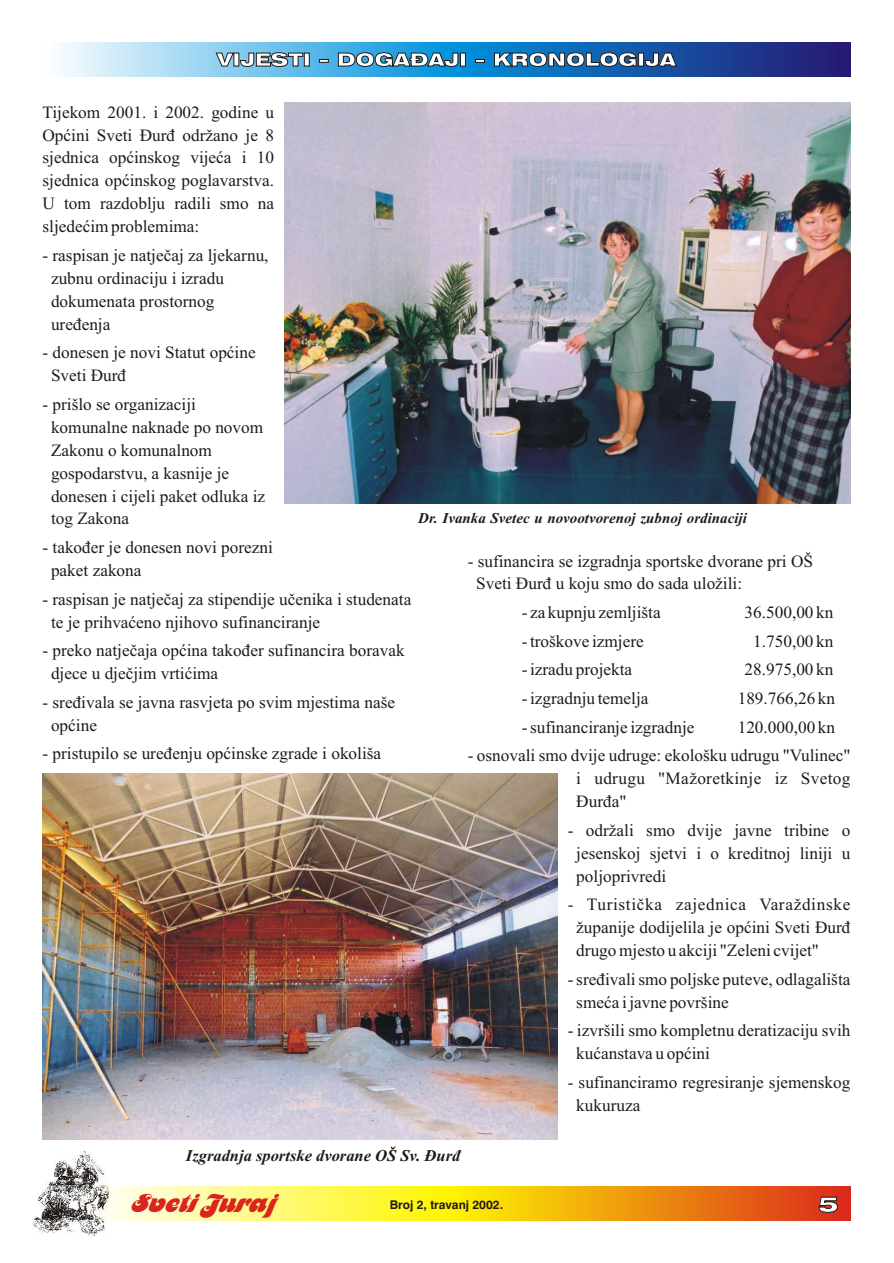
<style>
.page{position:relative;width:894px;height:1263px;background:#fff}
.page>*{position:absolute;margin:0;border:0;box-sizing:border-box;transform-origin:0 0}
.t1{font:27px "Motter Fem D";color:#d9261c}
.t2{font:21px "Swis 721 Blk Ex BT";color:#fff}
.t3{font:18px "Swis 721 Blk Ex BT";color:#fff}
.t4{font:17.25px/23px "Times New Roman";color:#1f1a17}
.t5{font:italic 700 16.5px "Times New Roman";color:#1f1a17}
.t6{font:italic 700 15px "Times New Roman";color:#1f1a17}
.t7{font:700 12px "Swis 721 BT";color:#1f1a17}
</style>
<div class="page">
<svg style="left:62px;top:43px;width:788px;height:34px;background:#468dc9"></svg>
<svg style="left:109px;top:1186px;width:741px;height:34px;background:#f5c03e"></svg>
<img style="left:33px;top:1152px;width:76px;height:85px">
<img style="left:43px;top:773px;width:514px;height:367px">
<img style="left:285px;top:102px;width:565px;height:402px">
<p class="t3" style="left:217px;top:52px;width:460px">VIJESTI – DOGAÐAJI – KRONOLOGIJA</p>
<p class="t4" style="left:43px;top:102px;width:233px;text-align:justify">Tijekom 2001. i 2002. godine u Opæini Sveti Ðurð održano je 8 sjednica opæinskog vijeæa i 10 sjednica opæinskog poglavarstva.<br>U tom razdoblju radili smo na sljedeæim problemima:</p>
<p class="t4" style="left:51px;top:245px;width:219px;text-indent:-9px">- raspisan je natjeèaj za ljekarnu, zubnu ordinaciju i izradu dokumenata prostornog ureðenja</p>
<p class="t4" style="left:51px;top:343px;width:206px;text-indent:-9px">- donesen je novi Statut opæine<br>Sveti Ðurð</p>
<p class="t4" style="left:51px;top:394px;width:216px;text-indent:-9px">- prišlo se organizaciji komunalne naknade po novom<br>Zakonu o komunalnom gospodarstvu, a kasnije je donesen i cijeli paket odluka iz tog Zakona</p>
<p class="t4" style="left:43px;top:538px;width:232px">- takoðer je donesen novi porezni</p>
<p class="t6" style="left:418px;top:513px;width:330px">Dr. Ivanka Svetec u novootvorenoj zubnoj ordinaciji</p>
<p class="t4" style="left:468px;top:551px;width:347px">- sufinancira se izgradnja sportske dvorane pri OŠ</p>
<p class="t4" style="left:51px;top:560px;width:92px">paket zakona</p>
<p class="t4" style="left:476px;top:574px;width:267px">Sveti Ðurð u koju smo do sada uložili:</p>
<p class="t4" style="left:43px;top:589px;width:370px">- raspisan je natjeèaj za stipendije uèenika i studenata</p>
<p class="t4" style="left:522px;top:603px;width:141px">- za kupnju zemljišta</p>
<p class="t4" style="left:745px;top:603px;width:90px">36.500,00 kn</p>
<p class="t4" style="left:51px;top:612px;width:271px">te je prihvaæeno njihovo sufinanciranje</p>
<p class="t4" style="left:51px;top:641px;width:355px;text-indent:-9px">- preko natjeèaja opæina takoðer sufinancira boravak djece u djeèjim vrtiæima</p>
<p class="t4" style="left:522px;top:631px;width:124px">- troškove izmjere</p>
<p class="t4" style="left:753px;top:631px;width:82px">1.750,00 kn</p>
<p class="t4" style="left:522px;top:660px;width:112px">- izradu projekta</p>
<p class="t4" style="left:745px;top:660px;width:90px">28.975,00 kn</p>
<p class="t4" style="left:43px;top:692px;width:354px">- sreðivala se javna rasvjeta po svim mjestima naše</p>
<p class="t4" style="left:522px;top:688px;width:128px">- izgradnju temelja</p>
<p class="t4" style="left:738px;top:688px;width:99px">189.766,26 kn</p>
<p class="t4" style="left:51px;top:715px;width:47px">opæine</p>
<p class="t4" style="left:522px;top:717px;width:174px">- sufinanciranje izgradnje</p>
<p class="t4" style="left:738px;top:717px;width:99px">120.000,00 kn</p>
<p class="t4" style="left:43px;top:744px;width:340px">- pristupilo se ureðenju opæinske zgrade i okoliša</p>
<p class="t4" style="left:576px;top:746px;width:276px;text-align:justify;text-indent:-109px">- osnovali smo dvije udruge: ekološku udrugu "Vulinec" i udrugu "Mažoretkinje iz Svetog Ðurða"</p>
<p class="t4" style="left:576px;top:820px;width:276px;text-align:justify;text-indent:-9px">- održali smo dvije javne tribine o jesenskoj sjetvi i o kreditnoj liniji u poljoprivredi</p>
<p class="t4" style="left:576px;top:895px;width:276px;text-align:justify;text-indent:-9px">- Turistièka zajednica Varaždinske županije dodijelila je opæini Sveti Ðurð drugo mjesto u akciji "Zeleni cvijet"</p>
<p class="t4" style="left:576px;top:969px;width:276px;text-indent:-9px">- sreðivali smo poljske puteve, odlagališta smeæa i javne površine</p>
<p class="t4" style="left:576px;top:1021px;width:276px;text-indent:-9px">- izvršili smo kompletnu deratizaciju svih kuæanstava u opæini</p>
<p class="t4" style="left:576px;top:1072px;width:276px;text-indent:-9px">- sufinanciramo regresiranje sjemenskog kukuruza</p>
<p class="t5" style="left:186px;top:1150px;width:276px">Izgradnja sportske dvorane OŠ Sv. Ðurð</p>
<h1 class="t1" style="left:132px;top:1191px;width:145px">Sveti Juraj</h1>
<p class="t7" style="left:390px;top:1200px;width:115px">Broj 2, travanj 2002.</p>
<p class="t2" style="left:818px;top:1196px;width:22px">5</p>
</div>
